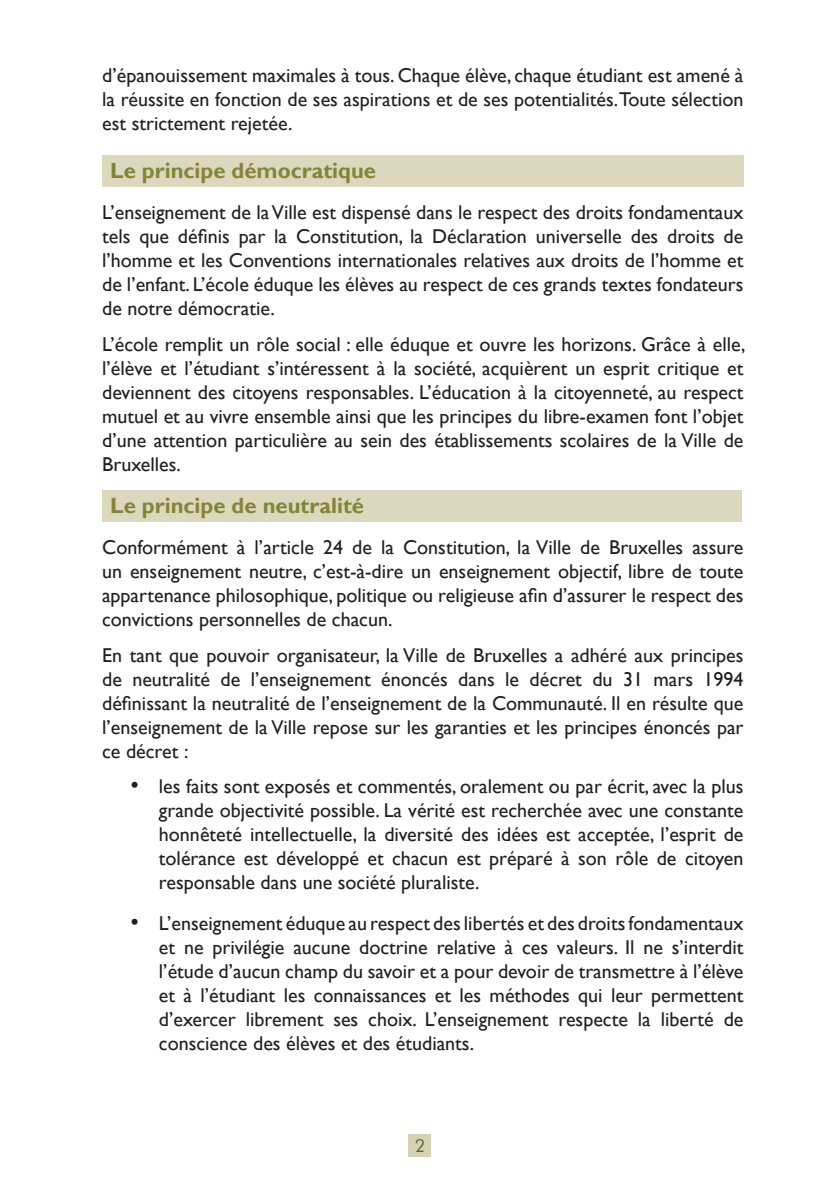
<style>
.page{position:relative;width:840px;height:1191px;background:#fff}
.page>*{position:absolute;margin:0;border:0;box-sizing:border-box;transform-origin:0 0}
.t1{font:24px "Gill Sans";color:#231f20}
.t2{font:700 22px "Gill Sans";color:#848439}
.t3{font:20px/24px "Gill Sans";color:#231f20;text-align:justify}
</style>
<div class="page">
<div style="left:408px;top:1134px;width:23px;height:23px;background:#d5d1b2"></div>
<div style="left:102px;top:155px;width:641px;height:31px;background:#dbd8bd"></div>
<div style="left:102px;top:490px;width:639px;height:31px;background:#dbd8bd"></div>
<p class="t3" style="left:102px;top:63px;width:642px">d’épanouissement maximales à tous. Chaque élève, chaque étudiant est amené à la réussite en fonction de ses aspirations et de ses potentialités.Toute sélection est strictement rejetée.</p>
<p class="t2" style="left:110px;top:157px;width:267px">Le principe démocratique</p>
<p class="t3" style="left:102px;top:201px;width:642px">L’enseignement de la Ville est dispensé dans le respect des droits fondamentaux tels que définis par la Constitution, la Déclaration universelle des droits de l’homme et les Conventions internationales relatives aux droits de l’homme et de l’enfant. L’école éduque les élèves au respect de ces grands textes fondateurs de notre démocratie.</p>
<p class="t3" style="left:102px;top:332px;width:644px">L’école remplit un rôle social : elle éduque et ouvre les horizons. Grâce à elle, l’élève et l’étudiant s’intéressent à la société, acquièrent un esprit critique et deviennent des citoyens responsables. L’éducation à la citoyenneté, au respect mutuel et au vivre ensemble ainsi que les principes du libre-examen font l’objet d’une attention particulière au sein des établissements scolaires de la Ville de Bruxelles.</p>
<p class="t2" style="left:110px;top:492px;width:255px">Le principe de neutralité</p>
<p class="t3" style="left:102px;top:536px;width:642px">Conformément à l’article 24 de la Constitution, la Ville de Bruxelles assure un enseignement neutre, c’est-à-dire un enseignement objectif, libre de toute appartenance philosophique, politique ou religieuse afin d’assurer le respect des convictions personnelles de chacun.</p>
<p class="t3" style="left:102px;top:643px;width:642px">En tant que pouvoir organisateur, la Ville de Bruxelles a adhéré aux principes de neutralité de l’enseignement énoncés dans le décret du 31 mars 1994 définissant la neutralité de l’enseignement de la Communauté. Il en résulte que l’enseignement de la Ville repose sur les garanties et les principes énoncés par ce décret :</p>
<p class="t3" style="left:159px;top:774px;width:585px">les faits sont exposés et commentés, oralement ou par écrit, avec la plus grande objectivité possible. La vérité est recherchée avec une constante honnêteté intellectuelle, la diversité des idées est acceptée, l’esprit de tolérance est développé et chacun est préparé à son rôle de citoyen responsable dans une société pluraliste.</p>
<p class="t3" style="left:159px;top:911px;width:585px">L’enseignement éduque au respect des libertés et des droits fondamentaux et ne privilégie aucune doctrine relative à ces valeurs. Il ne s’interdit l’étude d’aucun champ du savoir et a pour devoir de transmettre à l’élève et à l’étudiant les connaissances et les méthodes qui leur permettent d’exercer librement ses choix. L’enseignement respecte la liberté de conscience des élèves et des étudiants.</p>
<p class="t1" style="left:130px;top:771px;width:10px">•</p>
<p class="t1" style="left:130px;top:908px;width:10px">•</p>
</div>
